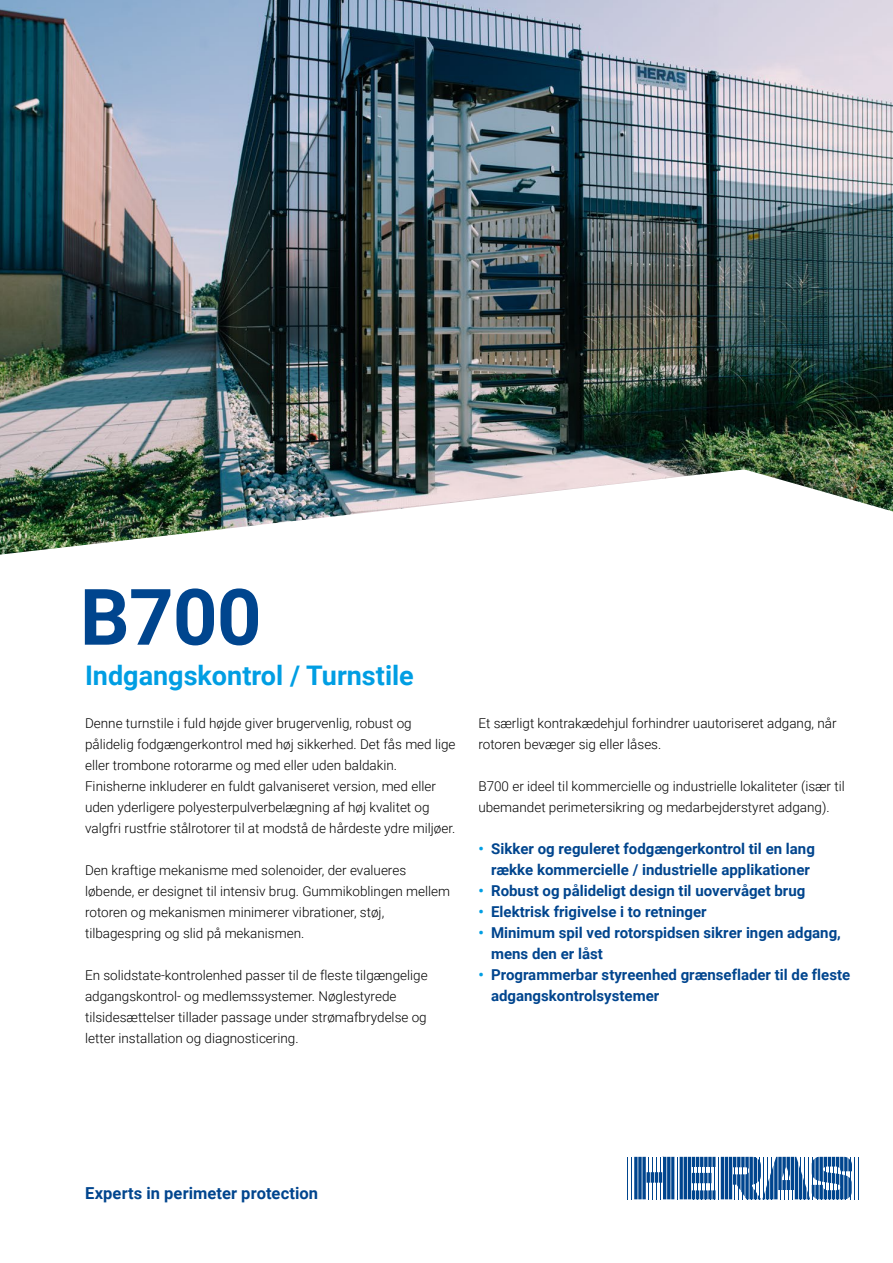
<style>
.page{position:relative;width:893px;height:1263px;background:#fff}
.page>*{position:absolute;margin:0;border:0;box-sizing:border-box;transform-origin:0 0}
.t1{font:700 78px "Roboto";color:#00458e}
.t2{font:700 27px "Roboto";color:#009ee3}
.t3{font:700 16.5px "Roboto";letter-spacing:.005em;color:#00458e}
.t4{font:700 15px/21px "Roboto";color:#00458e}
.t5{font:300 13.5px/21px "Roboto";color:#000}
.s1{color:#009ee3}
</style>
<div class="page">
<img style="left:0;top:0;width:893px;height:555px">
<hr style="left:627px;top:1157px;width:1px;height:42px;background:#00458e">
<hr style="left:631px;top:1157px;width:1px;height:42px;background:#00458e">
<hr style="left:648px;top:1157px;width:1px;height:42px;background:#00458e">
<hr style="left:652px;top:1157px;width:1px;height:42px;background:#00458e">
<hr style="left:656px;top:1157px;width:1px;height:42px;background:#00458e">
<hr style="left:660px;top:1157px;width:1px;height:42px;background:#00458e">
<hr style="left:677px;top:1157px;width:1px;height:42px;background:#00458e">
<hr style="left:693px;top:1157px;width:1px;height:42px;background:#00458e">
<hr style="left:697px;top:1157px;width:1px;height:42px;background:#00458e">
<hr style="left:701px;top:1157px;width:1px;height:42px;background:#00458e">
<hr style="left:705px;top:1157px;width:1px;height:42px;background:#00458e">
<hr style="left:710px;top:1157px;width:1px;height:42px;background:#00458e">
<hr style="left:714px;top:1157px;width:1px;height:42px;background:#00458e">
<hr style="left:718px;top:1157px;width:1px;height:42px;background:#00458e">
<hr style="left:854px;top:1157px;width:1px;height:42px;background:#00458e">
<hr style="left:858px;top:1157px;width:1px;height:42px;background:#00458e">
<hr style="left:671px;top:1157px;width:3px;height:42px;background:#00458e">
<hr style="left:667px;top:1157px;width:3px;height:42px;background:#00458e">
<hr style="left:663px;top:1157px;width:3px;height:42px;background:#00458e">
<svg style="left:642px;top:1157px;width:4px;height:42px"></svg>
<svg style="left:638px;top:1157px;width:4px;height:42px"></svg>
<svg style="left:634px;top:1157px;width:4px;height:42px"></svg>
<svg style="left:651px;top:1172px;width:11px;height:11px"></svg>
<svg style="left:646px;top:1172px;width:4px;height:11px"></svg>
<svg style="left:712px;top:1157px;width:2px;height:10px"></svg>
<svg style="left:708px;top:1157px;width:4px;height:10px"></svg>
<svg style="left:704px;top:1157px;width:4px;height:10px"></svg>
<svg style="left:692px;top:1157px;width:11px;height:10px"></svg>
<hr style="left:688px;top:1157px;width:3px;height:42px;background:#00458e">
<hr style="left:684px;top:1157px;width:3px;height:42px;background:#00458e">
<hr style="left:680px;top:1157px;width:3px;height:42px;background:#00458e">
<svg style="left:692px;top:1173px;width:18px;height:10px"></svg>
<svg style="left:692px;top:1190px;width:22px;height:9px"></svg>
<svg style="left:721px;top:1157px;width:131px;height:42px"></svg>
<h1 class="t1" style="left:80px;top:562px;width:183px">B700</h1>
<h2 class="t2" style="left:85px;top:656px;width:330px">Indgangskontrol / Turnstile</h2>
<p class="t5" style="left:85px;top:712px;width:372px">Denne turnstile i fuld højde giver brugervenlig, robust og pålidelig fodgængerkontrol med høj sikkerhed. Det fås med lige eller trombone rotorarme og med eller uden baldakin.<br>Finisherne inkluderer en fuldt galvaniseret version, med eller uden yderligere polyesterpulverbelægning af høj kvalitet og valgfri rustfrie stålrotorer til at modstå de hårdeste ydre miljøer.</p>
<p class="t5" style="left:85px;top:859px;width:367px">Den kraftige mekanisme med solenoider, der evalueres løbende, er designet til intensiv brug. Gummikoblingen mellem rotoren og mekanismen minimerer vibrationer, støj, tilbagespring og slid på mekanismen.</p>
<p class="t5" style="left:85px;top:964px;width:344px">En solidstate-kontrolenhed passer til de fleste tilgængelige adgangskontrol- og medlemssystemer. Nøglestyrede tilsidesættelser tillader passage under strømafbrydelse og letter installation og diagnosticering.</p>
<p class="t5" style="left:478px;top:712px;width:360px">Et særligt kontrakædehjul forhindrer uautoriseret adgang, når rotoren bevæger sig eller låses.</p>
<p class="t5" style="left:478px;top:775px;width:368px">B700 er ideel til kommercielle og industrielle lokaliteter (især til ubemandet perimetersikring og medarbejderstyret adgang).</p>
<p class="t4" style="left:478px;top:837px;width:338px;text-align:center"><span class="s1">•</span> Sikker og reguleret fodgængerkontrol til en lang række kommercielle / industrielle applikationer</p>
<p class="t4" style="left:478px;top:879px;width:329px"><span class="s1">•</span> Robust og pålideligt design til uovervåget brug</p>
<p class="t4" style="left:478px;top:900px;width:230px"><span class="s1">•</span> Elektrisk frigivelse i to retninger</p>
<p class="t4" style="left:491px;top:921px;width:351px;text-indent:-13px"><span class="s1">•</span> Minimum spil ved rotorspidsen sikrer ingen adgang, mens den er låst</p>
<p class="t4" style="left:491px;top:963px;width:361px;text-indent:-13px"><span class="s1">•</span> Programmerbar styreenhed grænseflader til de fleste adgangskontrolsystemer</p>
<p class="t3" style="left:85px;top:1181px;width:235px">Experts in perimeter protection</p>
</div>
